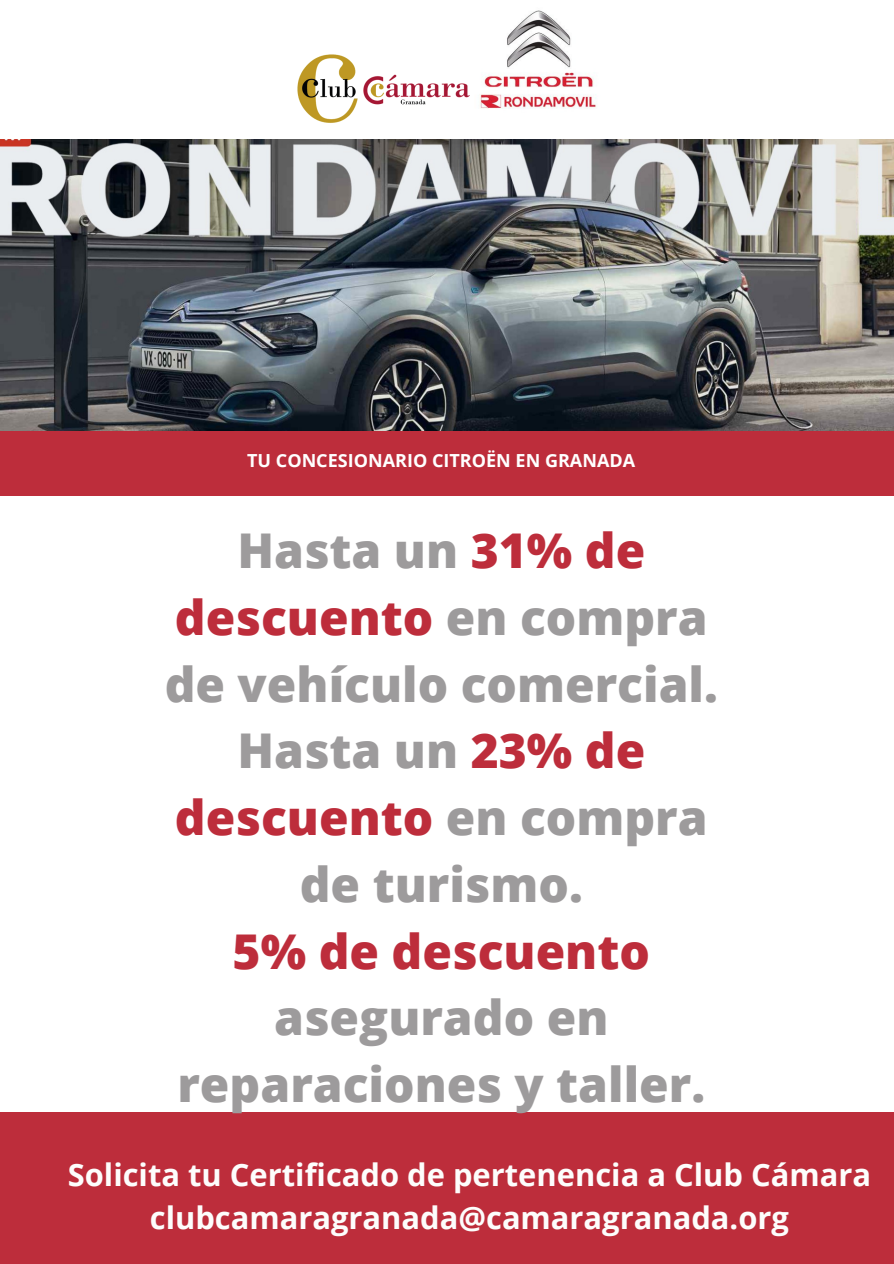
<style>
.page{position:relative;width:894px;height:1264px;background:#fff}
.page>*{position:absolute;margin:0;border:0;box-sizing:border-box;transform-origin:0 0}
.t1{font:800 47.85px/66.8px "Open Sans";color:#9d9b9c;text-align:center}
.t2{font:700 30.9px "Open Sans";color:#fdfdfc}
.t3{font:700 18px "Open Sans";color:#fff}
.s1{color:#bd2d3b}
</style>
<div class="page">
<div style="left:0;top:430px;width:893px;height:65px;background:#bd2d3b"></div>
<div style="left:0;top:1112px;width:893px;height:151px;background:#bd2d3b"></div>
<img style="left:297px;top:54px;width:173px;height:69px">
<img style="left:480px;top:10px;width:116px;height:99px">
<img style="left:0;top:139px;width:893px;height:291px">
<p class="t3" style="left:247px;top:448px;width:389px">TU CONCESIONARIO CITROËN EN GRANADA</p>
<p class="t1" style="left:165px;top:516px;width:554px">Hasta un <span class="s1">31% de descuento</span> en compra de vehículo comercial.</p>
<p class="t1" style="left:175px;top:716px;width:534px">Hasta un <span class="s1">23% de descuento</span> en compra de turismo.</p>
<p class="t1" style="left:177px;top:916px;width:529px"><span class="s1">5% de descuento </span>asegurado en reparaciones y taller.</p>
<p class="t2" style="left:68px;top:1152px;width:804px">Solicita tu Certificado de pertenencia a Club Cámara</p>
<p class="t2" style="left:150px;top:1195px;width:640px">clubcamaragranada@camaragranada.org</p>
</div>
